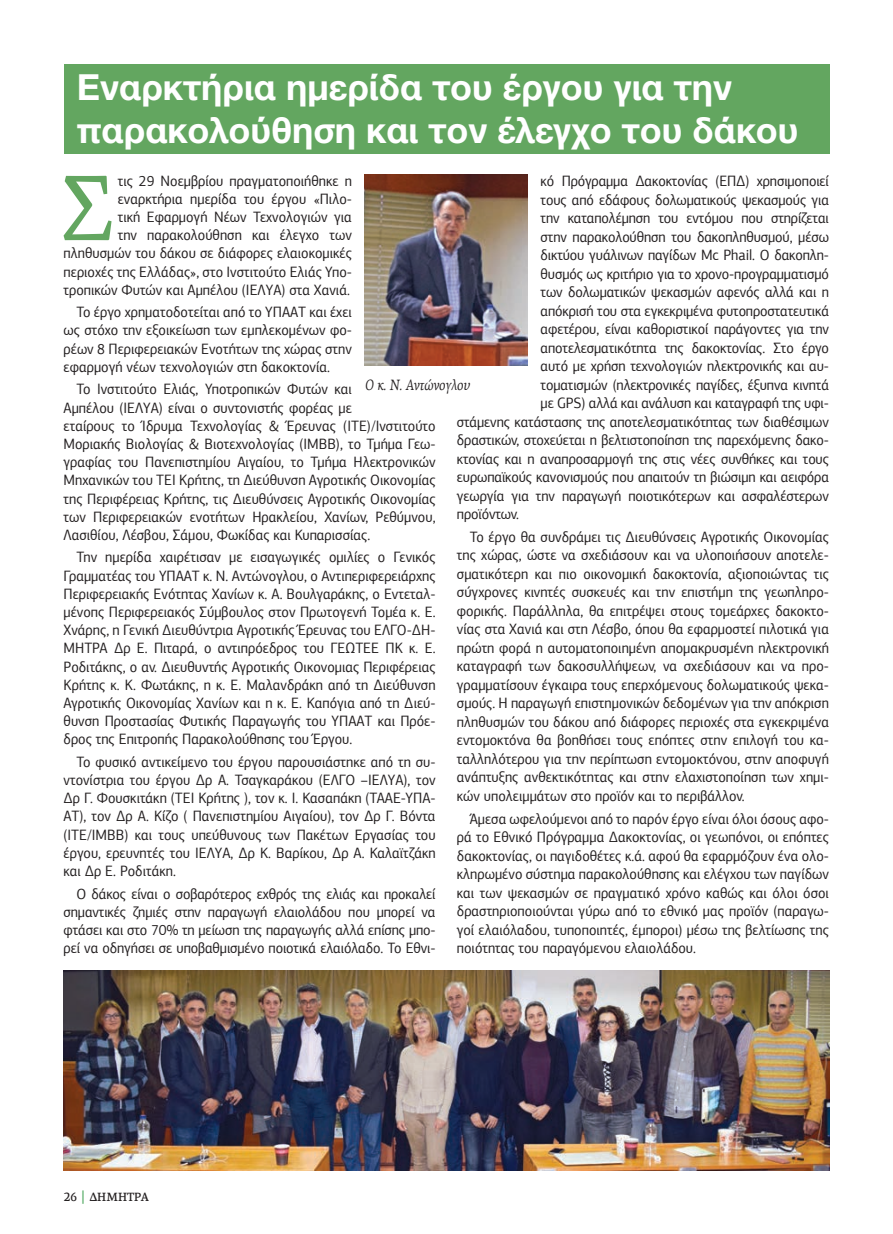
<style>
.page{position:relative;width:893px;height:1234px;background:#fff}
.page>*{position:absolute;margin:0;border:0;box-sizing:border-box;transform-origin:0 0}
.KEIMENO{font:93.3px "PF Agora Serif Pro";color:#63a660;scale:.94 1}
.TITLOS_MIKROS{font:700 36px/43.2px "Helvetica Neue LTW1 G";color:#fff}
.KEIMENO-2{font:15px/18.1px "PF Agora Sans Pro";letter-spacing:-.005em;color:#231f20;text-align:justify;scale:.94 1}
.LEZANTA{font:italic 15px "PF Agora Serif Pro";color:#231f20;scale:.86 1}
.t1{font:500 12px "PF Agora Serif Pro";color:#231f20;scale:.94 1}
.s1{font-size:15px;color:#329945}
</style>
<div class="page">
<div style="left:64px;top:64px;width:765px;height:89px;background:#63a660"></div>
<img style="left:64px;top:970px;width:765px;height:199px">
<img style="left:365px;top:175px;width:163px;height:191px">
<p class="TITLOS_MIKROS" style="left:77px;top:65px;width:723px">Εναρκτήρια ημερίδα του έργου για την παρακολούθηση και τον έλεγχο του δάκου</p>
<p class="KEIMENO" style="left:62px;top:152px;width:57px">Σ</p>
<p class="KEIMENO-2" style="left:64px;top:172px;width:308px;text-align:right">τις 29 Νοεμβρίου πραγματοποιήθηκε η εναρκτήρια ημερίδα του έργου «Πιλο-<br>τική Εφαρμογή Νέων Τεχνολογιών για<br>την παρακολούθηση και έλεγχο των πληθυσμών του δάκου σε διάφορες ελαιοκομικές περιοχές της Ελλάδας», στο Ινστιτούτο Ελιάς Υπο&shy;τροπικών Φυτών και Αμπέλου (ΙΕΛΥΑ) στα Χανιά.</p>
<p class="KEIMENO-2" style="left:64px;top:303px;width:308px;text-indent:13px">Το έργο χρηματοδοτείται από το ΥΠAΑΤ και έχει ως στόχο την εξοικείωση των εμπλεκομένων φο&shy;ρέων 8 Περιφερειακών Ενοτήτων της χώρας στην εφαρμογή νέων τεχνολογιών στη δακοκτονία.</p>
<p class="KEIMENO-2" style="left:64px;top:380px;width:397px;text-align:left;text-indent:13px">Το Ινστιτούτο Ελιάς, Υποτροπικών Φυτών και<br>Αμπέλου (ΙΕΛΥΑ) είναι ο συντονιστής φορέας με<br>εταίρους το Ίδρυμα Τεχνολογίας &amp; Έρευνας (ΙΤΕ)/Ινστιτούτο Μοριακής Βιολογίας &amp; Βιοτεχνολογίας (ΙΜΒΒ), το Τμήμα Γεω&shy;γραφίας του Πανεπιστημίου Αιγαίου, το Τμήμα Ηλεκτρονικών Μηχανικών του ΤΕΙ Κρήτης, τη Διεύθυνση Αγροτικής Οικονομίας της Περιφέρειας Κρήτης, τις Διευθύνσεις Αγροτικής Οικονομίας των Περιφερειακών ενοτήτων Ηρακλείου, Χανίων, Ρεθύμνου, Λασιθίου, Λέσβου, Σάμου, Φωκίδας και Κυπαρισσίας.</p>
<p class="KEIMENO-2" style="left:64px;top:548px;width:397px;text-indent:13px">Την ημερίδα χαιρέτισαν με εισαγωγικές ομιλίες ο Γενικός Γραμματέας του ΥΠΑΑΤ κ. Ν. Αντώνογλου, ο Αντιπεριφερειάρχης Περιφερειακής Ενότητας Χανίων κ. Α. Βουλγαράκης, ο Εντεταλ&shy;μένοπς Περιφερειακός Σύμβουλος στον Πρωτογενή Τομέα κ. Ε.<br>Χνάρης, η Γενική Διευθύντρια Αγροτικής Έρευνας του ΕΛΓΟ-ΔΗ-ΜΗΤΡΑ Δρ Ε. Πιταρά, ο αντιπρόεδρος του ΓΕΩΤΕΕ ΠΚ κ. Ε.<br>Ροδιτάκης, ο αν. Διευθυντής Αγροτικής Οικονομιας Περιφέρειας Κρήτης κ. Κ. Φωτάκης, η κ. Ε. Μαλανδράκη από τη Διεύθυνση Αγροτικής Οικονομίας Χανίων και η κ. Ε. Καπόγια από τη Διεύ&shy;θυνση Προστασίας Φυτικής Παραγωγής του ΥΠΑΑΤ και Πρόε&shy;δρος της Επιτροπής Παρακολούθησης του Έργου.</p>
<p class="KEIMENO-2" style="left:64px;top:752px;width:397px;text-indent:13px">Το φυσικό αντικείμενο του έργου παρουσιάστηκε από τη συ&shy;ντονίστρια του έργου Δρ Α. Τσαγκαράκου (ΕΛΓΟ –ΙΕΛΥΑ), τον Δρ Γ. Φουσκιτάκη (ΤΕΙ Κρήτης ), τον κ. Ι. Κασαπάκη (ΤΑΑΕ-ΥΠΑ-ΑΤ), τον Δρ Α. Κίζο ( Πανεπιστημίου Αιγαίου), τον Δρ Γ. Βόντα (ΙΤΕ/ΙΜΒΒ) και τους υπεύθυνους των Πακέτων Εργασίας του έργου, ερευνητές του ΙΕΛΥΑ, Δρ Κ. Βαρίκου, Δρ Α. Καλαϊτζάκη και Δρ Ε. Ροδιτάκη.</p>
<p class="KEIMENO-2" style="left:64px;top:884px;width:397px;text-indent:13px">Ο δάκος είναι ο σοβαρότερος εχθρός της ελιάς και προκαλεί σημαντικές ζημιές στην παραγωγή ελαιολάδου που μπορεί να φτάσει και στο 70% τη μείωση της παραγωγής αλλά επίσης μπο&shy;ρεί να οδηγήσει σε υποβαθμισμένο ποιοτικά ελαιόλαδο. Το Εθνι-</p>
<p class="KEIMENO-2" style="left:541px;top:172px;width:308px">κό Πρόγραμμα Δακοκτονίας (ΕΠΔ) χρησιμοποιεί</p>
<p class="KEIMENO-2" style="left:541px;top:190px;width:308px">τους από εδάφους δολωματικούς ψεκασμούς για</p>
<p class="KEIMENO-2" style="left:541px;top:209px;width:308px">την καταπολέμηση του εντόμου που στηρίζεται</p>
<p class="KEIMENO-2" style="left:541px;top:227px;width:308px">στην παρακολούθηση του δακοπληθυσμού, μέσω</p>
<p class="KEIMENO-2" style="left:541px;top:246px;width:308px">δικτύου γυάλινων παγίδων Mc Phail. Ο δακοπλη-</p>
<p class="KEIMENO-2" style="left:541px;top:264px;width:308px">θυσμός ως κριτήριο για το χρονο-προγραμματισμό</p>
<p class="KEIMENO-2" style="left:541px;top:283px;width:308px">των δολωματικών ψεκασμών αφενός αλλά και η</p>
<p class="KEIMENO-2" style="left:541px;top:301px;width:308px">απόκρισή του στα εγκεκριμένα φυτοπροστατευτικά</p>
<p class="KEIMENO-2" style="left:541px;top:320px;width:308px">αφετέρου, είναι καθοριστικoί παράγοντες για την</p>
<p class="KEIMENO-2" style="left:541px;top:338px;width:308px">αποτελεσματικότητα της δακοκτονίας. Στο έργο</p>
<p class="KEIMENO-2" style="left:541px;top:357px;width:308px">αυτό με χρήση τεχνολογιών ηλεκτρονικής και αυ-</p>
<p class="KEIMENO-2" style="left:541px;top:375px;width:308px">τοματισμών (ηλεκτρονικές παγίδες, έξυπνα κινητά</p>
<p class="KEIMENO-2" style="left:541px;top:394px;width:308px">με GPS) αλλά και ανάλυση και καταγραφή της υφι-</p>
<p class="KEIMENO-2" style="left:457px;top:412px;width:397px">στάμενης κατάστασης της αποτελεσματικότητας των διαθέσιμων</p>
<p class="KEIMENO-2" style="left:457px;top:431px;width:397px">δραστικών, στοχεύεται η βελτιστοποίηση της παρεχόμενης δακο-</p>
<p class="KEIMENO-2" style="left:457px;top:449px;width:397px">κτονίας και η αναπροσαρμογή της στις νέες συνθήκες και τους</p>
<p class="KEIMENO-2" style="left:457px;top:468px;width:397px">ευρωπαϊκούς κανονισμούς που απαιτούν τη βιώσιμη και αειφόρα</p>
<p class="KEIMENO-2" style="left:457px;top:486px;width:397px">γεωργία για την παραγωγή ποιοτικότερων και ασφαλέστερων</p>
<p class="KEIMENO-2" style="left:457px;top:505px;width:68px">προϊόντων.</p>
<p class="KEIMENO-2" style="left:457px;top:527px;width:397px;text-indent:13px">Το έργο θα συνδράμει τις Διευθύνσεις Αγροτικής Οικονομίας της χώρας, ώστε να σχεδιάσουν και να υλοποιήσουν αποτελε&shy;σματικότερη και πιο οικονομική δακοκτονία, αξιοποιώντας τις σύγχρονες κινητές συσκευές και την επιστήμη της γεωπληρο&shy;φορικής. Παράλληλα, θα επιτρέψει στους τομεάρχες δακοκτο&shy;νίας στα Χανιά και στη Λέσβο, όπου θα εφαρμοστεί πιλοτικά για πρώτη φορά η αυτοματοποιημένη απομακρυσμένη ηλεκτρονική καταγραφή των δακοσυλλήψεων, να σχεδιάσουν και να προ&shy;γραμματίσουν έγκαιρα τους επερχόμενους δολωματικούς ψεκα&shy;σμούς. Η παραγωγή επιστημονικών δεδομένων για την απόκριση πληθυσμών του δάκου από διάφορες περιοχές στα εγκεκριμένα εντομοκτόνα θα βοηθήσει τους επόπτες στην επιλογή του κα&shy;ταλληλότερου για την περίπτωση εντομοκτόνου, στην αποφυγή ανάπτυξης ανθεκτικότητας και στην ελαχιστοποίηση των χημι&shy;κών υπολειμμάτων στο προϊόν και το περιβάλλον.</p>
<p class="KEIMENO-2" style="left:457px;top:809px;width:397px;text-indent:13px">Άμεσα ωφελούμενοι από το παρόν έργο είναι όλοι όσους αφο&shy;ρά το Εθνικό Πρόγραμμα Δακοκτονίας, οι γεωπόνοι, οι επόπτες δακοκτονίας, οι παγιδοθέτες κ.ά. αφού θα εφαρμόζουν ένα ολο&shy;κληρωμένο σύστημα παρακολούθησης και ελέγχου των παγίδων και των ψεκασμών σε πραγματικό χρόνο καθώς και όλοι όσοι δραστηριοποιούνται γύρω από το εθνικό μας προϊόν (παραγω&shy;γοί ελαιόλαδου, τυποποιητές, έμποροι) μέσω της βελτίωσης της ποιότητας του παραγόμενου ελαιολάδου.</p>
<p class="LEZANTA" style="left:365px;top:376px;width:124px">Ο κ. Ν. Αντώνογλου</p>
<p class="t1" style="left:64px;top:1189px;width:92px">26 <span class="s1">|</span> ΔΗΜΗΤΡΑ</p>
</div>
